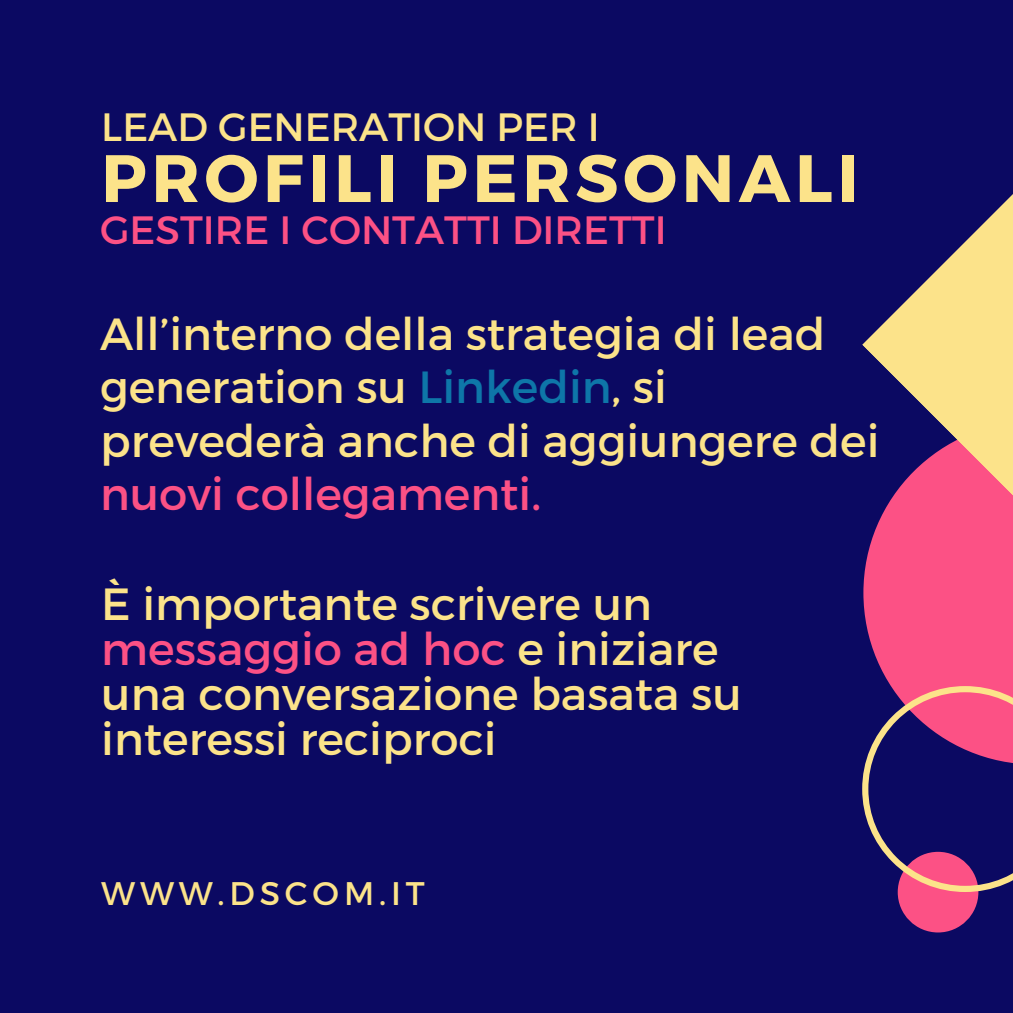
<style>
.page{position:relative;width:1013px;height:1013px;background:#fff}
.page>*{position:absolute;margin:0;border:0;box-sizing:border-box;transform-origin:0 0}
.t1{font:700 66.88px "Montserrat";letter-spacing:.07em;color:#fce38a}
.t2{font:45px/53.5px "Montserrat";color:#fce38a}
.t3{font:39.5px "Montserrat";color:#fc5185}
.t4{font:39.5px "Montserrat";color:#fce38a}
.t5{font:32.62px "Montserrat";letter-spacing:.15em;color:#fce38a}
.s1{color:#0e76a8}
.s2{color:#fc5185}
</style>
<div class="page">
<div style="left:0;top:0;width:1012px;height:1012px;background:#0b0962"></div>
<svg style="left:862px;top:195px;width:150px;height:491px"></svg>
<div style="left:897px;top:851px;width:81px;height:81px;background:#fc5185;border-radius:50%"></div>
<svg style="left:862px;top:686px;width:150px;height:206px"></svg>
<p class="t4" style="left:101px;top:101px;width:500px">LEAD GENERATION PER I</p>
<p class="t1" style="left:101px;top:135px;width:758px">PROFILI PERSONALI</p>
<p class="t3" style="left:100px;top:204px;width:568px">GESTIRE I CONTATTI DIRETTI</p>
<p class="t2" style="left:100px;top:305px;width:781px">All’interno della strategia di lead generation su <span class="s1">Linkedin</span>, si prevederà anche di aggiungere dei <span class="s2">nuovi collegamenti.</span></p>
<p class="t2" style="left:101px;top:579px;width:642px;line-height:45px">È importante scrivere un <span class="s2">messaggio ad hoc</span> e iniziare una conversazione basata su interessi reciproci</p>
<p class="t5" style="left:101px;top:872px;width:325px">WWW.DSCOM.IT</p>
</div>
